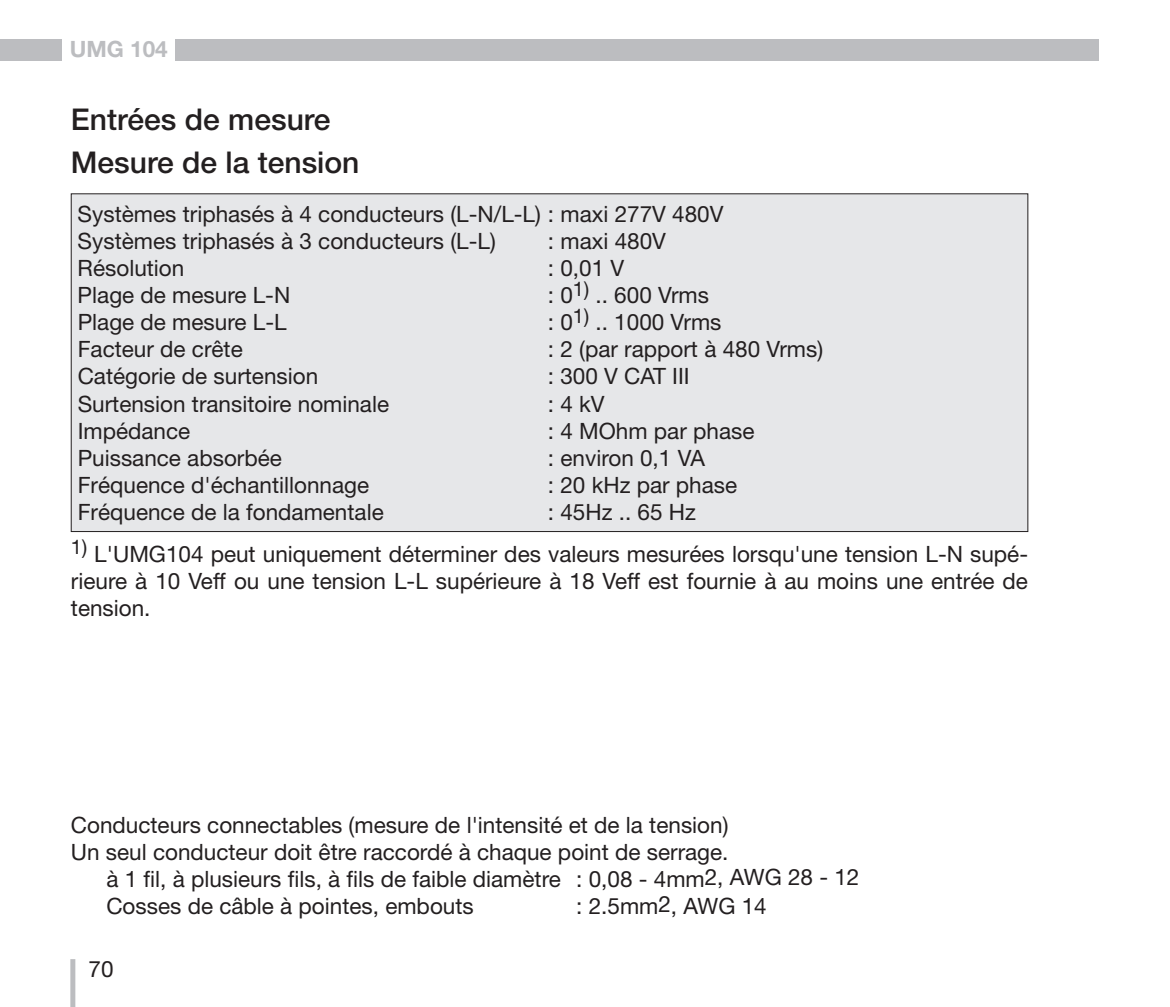
<style>
.page{position:relative;width:1170px;height:1007px;background:#fff}
.page>*{position:absolute;margin:0;border:0;box-sizing:border-box;transform-origin:0 0}
.t1{font:500 30px/43px "Helvetica Neue LT";color:#231f20}
.t2{font:22.5px/27px "Helvetica Neue LT";color:#231f20}
.t3{font:700 22.5px "Helvetica Neue LT";color:#bcbdc0}
</style>
<div class="page">
<div style="left:70px;top:958px;width:5px;height:48px;background:#bcbdc0"></div>
<div style="left:175px;top:39px;width:923px;height:21px;background:#bcbdc0"></div>
<div style="left:0;top:39px;width:62px;height:21px;background:#bcbdc0"></div>
<div style="left:71px;top:194px;width:956px;height:337px;background:#e6e7e9"></div>
<p class="t3" style="left:70px;top:35px;width:99px">UMG 104</p>
<h1 class="t1" style="left:71px;top:97px;width:290px">Entrées de mesure<br>Mesure de la tension</h1>
<p class="t2" style="left:78px;top:200px;width:647px">Systèmes triphasés à 4 conducteurs (L-N/L-L) : maxi 277V 480V<br>Systèmes triphasés à 3 conducteurs (L-L)</p>
<p class="t2" style="left:548px;top:227px;width:119px">: maxi 480V</p>
<p class="t2" style="left:78px;top:254px;width:108px">Résolution</p>
<p class="t2" style="left:548px;top:254px;width:78px">: 0,01 V</p>
<p class="t2" style="left:78px;top:281px;width:214px">Plage de mesure L-N</p>
<p class="t2" style="left:548px;top:281px;width:162px">: 0<sup>1)</sup> .. 600 Vrms</p>
<p class="t2" style="left:78px;top:308px;width:210px">Plage de mesure L-L</p>
<p class="t2" style="left:548px;top:308px;width:175px">: 0<sup>1)</sup> .. 1000 Vrms</p>
<p class="t2" style="left:78px;top:335px;width:167px">Facteur de crête</p>
<p class="t2" style="left:548px;top:335px;width:277px">: 2 (par rapport à 480 Vrms)</p>
<p class="t2" style="left:78px;top:362px;width:242px">Catégorie de surtension</p>
<p class="t2" style="left:548px;top:362px;width:143px">: 300 V CAT III</p>
<p class="t2" style="left:78px;top:389px;width:313px">Surtension transitoire nominale</p>
<p class="t2" style="left:548px;top:389px;width:58px">: 4 kV</p>
<p class="t2" style="left:78px;top:416px;width:114px">Impédance</p>
<p class="t2" style="left:548px;top:416px;width:208px">: 4 MOhm par phase</p>
<p class="t2" style="left:78px;top:443px;width:206px">Puissance absorbée</p>
<p class="t2" style="left:548px;top:443px;width:158px">: environ 0,1 VA</p>
<p class="t2" style="left:78px;top:470px;width:293px">Fréquence d'échantillonnage</p>
<p class="t2" style="left:548px;top:470px;width:191px">: 20 kHz par phase</p>
<p class="t2" style="left:78px;top:497px;width:307px">Fréquence de la fondamentale</p>
<p class="t2" style="left:548px;top:497px;width:149px">: 45Hz .. 65 Hz</p>
<p class="t2" style="left:71px;top:540px;width:958px;text-align:justify"><sup>1)</sup> L'UMG104 peut uniquement déterminer des valeurs mesurées lorsqu'une tension L-N supé&shy;rieure à 10 Veff ou une tension L-L supérieure à 18 Veff est fournie à au moins une entrée de tension.</p>
<p class="t2" style="left:71px;top:811px;width:659px">Conducteurs connectables (mesure de l'intensité et de la tension)</p>
<p class="t2" style="left:71px;top:838px;width:659px">Un seul conducteur doit être raccordé à chaque point de serrage.</p>
<p class="t2" style="left:106px;top:865px;width:754px">à 1 fil, à plusieurs fils, à fils de faible diamètre : 0,08 - 4mm2, AWG 28 - 12</p>
<p class="t2" style="left:106px;top:892px;width:369px">Cosses de câble à pointes, embouts</p>
<p class="t2" style="left:576px;top:892px;width:192px">: 2.5mm2, AWG 14</p>
<p class="t2" style="left:89px;top:954px;width:27px">70</p>
</div>
